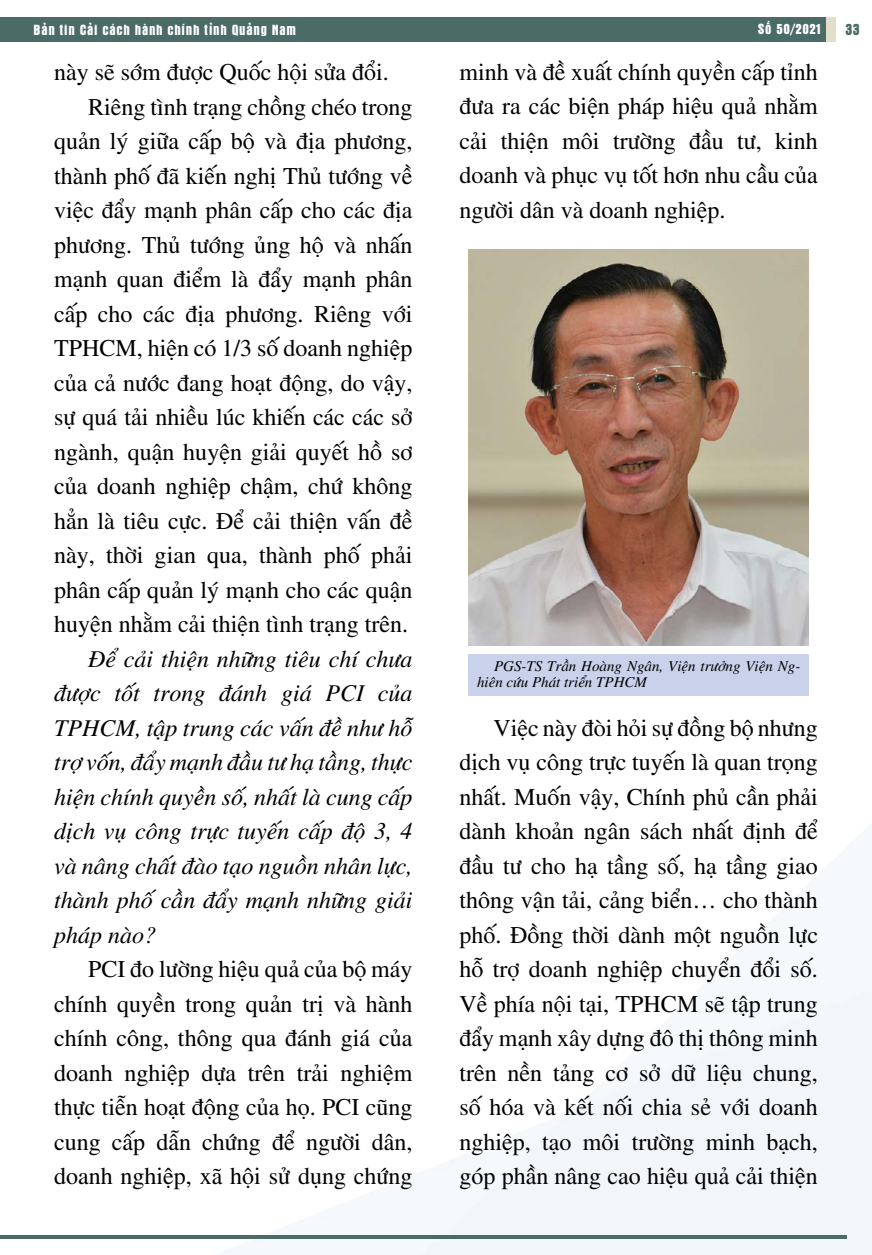
<style>
.page{position:relative;width:872px;height:1255px;background:#fff}
.page>*{position:absolute;margin:0;border:0;box-sizing:border-box;transform-origin:0 0}
.t1{font:24px/34.5px "UTM Times";color:#000;text-align:justify}
.t2{font:italic 24px/34.5px "UTM Times";color:#000;text-align:justify}
.t3{font:16.5px "UTM Aurora";color:#4b6b66}
.t4{font:italic 15px/16.5px "UTM Times";color:#000}
.t5{font:15px "UTM Aurora";letter-spacing:.05em;color:#fff}
</style>
<div class="page">
<img style="left:211px;top:823px;width:661px;height:431px">
<hr style="left:0;top:1235px;width:846px;height:3px;background:#4b6b66">
<div style="left:0;top:17px;width:828px;height:25px;background:#4b6b66"></div>
<div style="left:825px;top:17px;width:10px;height:25px;background:#e3decb"></div>
<img style="left:468px;top:250px;width:341px;height:395px">
<div style="left:468px;top:654px;width:341px;height:41px;background:#c9d1eb"></div>
<p class="t5" style="left:34px;top:19px;width:264px">Bản tin Cải cách hành chính tỉnh Quảng Nam</p>
<p class="t5" style="left:757px;top:19px;width:64px">Số 50/2021</p>
<p class="t3" style="left:845px;top:18px;width:16px">33</p>
<p class="t1" style="left:54px;top:53px;width:336px">này sẽ sớm được Quốc hội sửa đổi.</p>
<p class="t1" style="left:88px;top:87px;width:326px">Riêng tình trạng chồng chéo trong</p>
<p class="t1" style="left:54px;top:122px;width:360px">quản lý giữa cấp bộ và địa phương,</p>
<p class="t1" style="left:54px;top:156px;width:360px">thành phố đã kiến nghị Thủ tướng về</p>
<p class="t1" style="left:54px;top:191px;width:360px">việc đẩy mạnh phân cấp cho các địa</p>
<p class="t1" style="left:54px;top:225px;width:360px">phương. Thủ tướng ủng hộ và nhấn</p>
<p class="t1" style="left:54px;top:260px;width:360px">mạnh quan điểm là đẩy mạnh phân</p>
<p class="t1" style="left:54px;top:294px;width:360px">cấp cho các địa phương. Riêng với</p>
<p class="t1" style="left:54px;top:329px;width:360px">TPHCM, hiện có 1/3 số doanh nghiệp</p>
<p class="t1" style="left:54px;top:363px;width:360px">của cả nước đang hoạt động, do vậy,</p>
<p class="t1" style="left:54px;top:398px;width:360px">sự quá tải nhiều lúc khiến các các sở</p>
<p class="t1" style="left:54px;top:432px;width:360px">ngành, quận huyện giải quyết hồ sơ</p>
<p class="t1" style="left:54px;top:467px;width:360px">của doanh nghiệp chậm, chứ không</p>
<p class="t1" style="left:54px;top:501px;width:360px">hẳn là tiêu cực. Để cải thiện vấn đề</p>
<p class="t1" style="left:54px;top:536px;width:360px">này, thời gian qua, thành phố phải</p>
<p class="t1" style="left:54px;top:570px;width:360px">phân cấp quản lý mạnh cho các quận</p>
<p class="t1" style="left:54px;top:605px;width:355px">huyện nhằm cải thiện tình trạng trên.</p>
<p class="t2" style="left:54px;top:639px;width:360px;text-indent:34px">Để cải thiện những tiêu chí chưa được tốt trong đánh giá PCI của TPHCM, tập trung các vấn đề như hỗ trợ vốn, đẩy mạnh đầu tư hạ tầng, thực hiện chính quyền số, nhất là cung cấp dịch vụ công trực tuyến cấp độ 3, 4 và nâng chất đào tạo nguồn nhân lực, thành phố cần đẩy mạnh những giải pháp nào?</p>
<p class="t1" style="left:54px;top:950px;width:360px;text-indent:34px">PCI đo lường hiệu quả của bộ máy chính quyền trong quản trị và hành chính công, thông qua đánh giá của doanh nghiệp dựa trên trải nghiệm thực tiễn hoạt động của họ. PCI cũng cung cấp dẫn chứng để người dân, doanh nghiệp, xã hội sử dụng chứng</p>
<p class="t1" style="left:459px;top:53px;width:360px">minh và đề xuất chính quyền cấp tỉnh đưa ra các biện pháp hiệu quả nhằm cải thiện môi trường đầu tư, kinh doanh và phục vụ tốt hơn nhu cầu của người dân và doanh nghiệp.</p>
<p class="t4" style="left:477px;top:656px;width:325px;text-indent:17px">PGS-TS Trần Hoàng Ngân, Viện trưởng Viện Ng&shy;hiên cứu Phát triển TPHCM</p>
<p class="t1" style="left:459px;top:708px;width:360px;text-indent:34px">Việc này đòi hỏi sự đồng bộ nhưng dịch vụ công trực tuyến là quan trọng nhất. Muốn vậy, Chính phủ cần phải dành khoản ngân sách nhất định để đầu tư cho hạ tầng số, hạ tầng giao thông vận tải, cảng biển… cho thành phố. Đồng thời dành một nguồn lực hỗ trợ doanh nghiệp chuyển đổi số.<br>Về phía nội tại, TPHCM sẽ tập trung đẩy mạnh xây dựng đô thị thông minh trên nền tảng cơ sở dữ liệu chung, số hóa và kết nối chia sẻ với doanh nghiệp, tạo môi trường minh bạch, góp phần nâng cao hiệu quả cải thiện</p>
</div>
